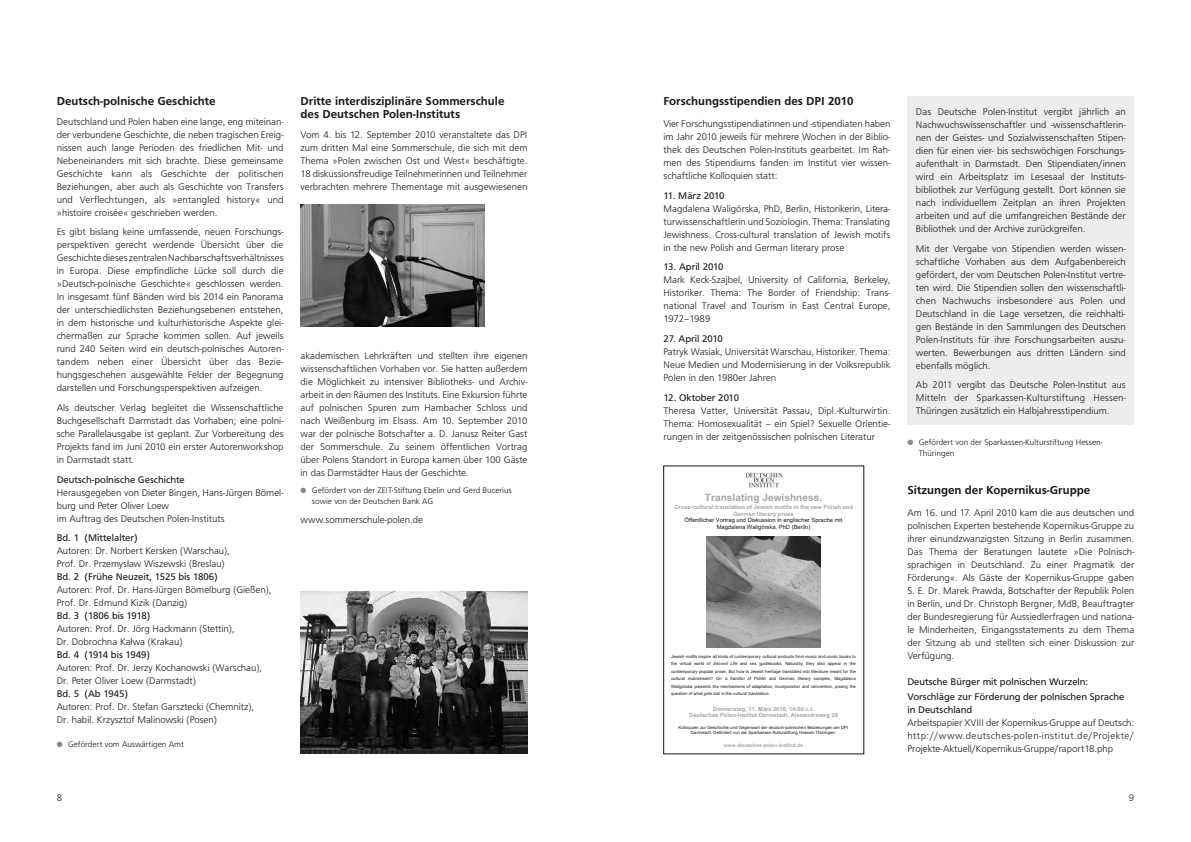
<style>
.page{position:relative;width:1191px;height:842px;background:#fff}
.page>*{position:absolute;margin:0;border:0;box-sizing:border-box;transform-origin:0 0}
.t1{font:500 12px/13px "F015 TCE";color:#1a171c}
.t2{font:700 10.1px "Arial";color:#a5a6a8}
.t3{font:300 10px/13px "F015 TCE";color:#1a171c;text-align:justify}
.t4{font:10px/15px "F015 TCE";color:#1a171c}
.t5{font:300 8.5px/11px "F015 TCE";color:#1a171c}
.t6{font:700 5.8px/6.6px "Arial";color:#a5a6a8;text-align:center}
.t7{font:5.8px/6.6px "Arial";color:#1a171c;text-align:center}
.t8{font:700 5.1px "Arial";color:#a5a6a8}
.t9{font:4.3px/7.5px "Arial";color:#1a171c;text-align:justify}
.s1{color:#87888a}
.s2{font-style:italic}
</style>
<div class="page">
<img style="left:300px;top:204px;width:184px;height:123px">
<img style="left:300px;top:592px;width:227px;height:162px">
<div style="left:907px;top:96px;width:227px;height:329px;background:#eceded"></div>
<img style="left:745px;top:472px;width:38px;height:16px">
<img style="left:706px;top:537px;width:114px;height:110px">
<p class="t1" style="left:57px;top:95px;width:160px">Deutsch-polnische Geschichte</p>
<p class="t3" style="left:57px;top:115px;width:228px">Deutschland und Polen haben eine lange, eng miteinan&shy;der verbundene Geschichte, die neben tragischen Ereig&shy;nissen auch lange Perioden des friedlichen Mit- und Nebeneinanders mit sich brachte. Diese gemeinsame Geschichte kann als Geschichte der politischen Beziehungen, aber auch als Geschichte von Transfers und Verflechtungen, als »entangled history« und »histoire croisée« geschrieben werden.</p>
<p class="t3" style="left:57px;top:226px;width:228px">Es gibt bislang keine umfassende, neuen Forschungs&shy;perspektiven gerecht werdende Übersicht über die Geschichte dieses zentralen Nachbarschaftsverhältnisses in Europa. Diese empfindliche Lücke soll durch die »Deutsch-polnische Geschichte« geschlossen werden.<br>In insgesamt fünf Bänden wird bis 2014 ein Panorama der unterschiedlichsten Beziehungsebenen entstehen, in dem historische und kulturhistorische Aspekte glei&shy;chermaßen zur Sprache kommen sollen. Auf jeweils rund 240 Seiten wird ein deutsch-polnisches Autoren&shy;tandem neben einer Übersicht über das Bezie&shy;hungsgeschehen ausgewählte Felder der Begegnung darstellen und Forschungsperspektiven aufzeigen.</p>
<p class="t3" style="left:57px;top:401px;width:228px">Als deutscher Verlag begleitet die Wissenschaftliche Buchgesellschaft Darmstadt das Vorhaben; eine polni&shy;sche Parallelausgabe ist geplant. Zur Vorbereitung des Projekts fand im Juni 2010 ein erster Autorenworkshop in Darmstadt statt.</p>
<p class="t4" style="left:57px;top:472px;width:130px">Deutsch-polnische Geschichte</p>
<p class="t3" style="left:57px;top:486px;width:228px;text-align:left">Herausgegeben von Dieter Bingen, Hans-Jürgen Bömel&shy;burg und Peter Oliver Loew<br>im Auftrag des Deutschen Polen-Instituts</p>
<p class="t4" style="left:57px;top:530px;width:82px">Bd. 1 (Mittelalter)</p>
<p class="t3" style="left:57px;top:544px;width:175px">Autoren: Dr. Norbert Kersken (Warschau),<br>Prof. Dr. Przemysław Wiszewski (Breslau)</p>
<p class="t4" style="left:57px;top:569px;width:163px">Bd. 2 (Frühe Neuzeit, 1525 bis 1806)</p>
<p class="t3" style="left:57px;top:583px;width:216px">Autoren: Prof. Dr. Hans-Jürgen Bömelburg (Gießen),<br>Prof. Dr. Edmund Kizik (Danzig)</p>
<p class="t4" style="left:57px;top:608px;width:95px">Bd. 3 (1806 bis 1918)</p>
<p class="t3" style="left:57px;top:622px;width:179px">Autoren: Prof. Dr. Jörg Hackmann (Stettin),<br>Dr. Dobrochna Kałwa (Krakau)</p>
<p class="t4" style="left:57px;top:647px;width:95px">Bd. 4 (1914 bis 1949)</p>
<p class="t3" style="left:57px;top:661px;width:207px">Autoren: Prof. Dr. Jerzy Kochanowski (Warschau),<br>Dr. Peter Oliver Loew (Darmstadt)</p>
<p class="t4" style="left:57px;top:686px;width:73px">Bd. 5 (Ab 1945)</p>
<p class="t3" style="left:57px;top:700px;width:199px">Autoren: Prof. Dr. Stefan Garsztecki (Chemnitz),<br>Dr. habil. Krzysztof Malinowski (Posen)</p>
<p class="t5" style="left:57px;top:739px;width:129px"><span class="s1">●</span> Gefördert vom Auswärtigen Amt</p>
<p class="t1" style="left:300px;top:95px;width:205px">Dritte interdisziplinäre Sommerschule des Deutschen Polen-Instituts</p>
<p class="t3" style="left:300px;top:128px;width:228px">Vom 4. bis 12. September 2010 veranstaltete das DPI zum dritten Mal eine Sommerschule, die sich mit dem Thema »Polen zwischen Ost und West« beschäftigte.<br>18 diskussionsfreudige Teilnehmerinnen und Teilnehmer verbrachten mehrere Thementage mit ausgewiesenen</p>
<p class="t3" style="left:300px;top:349px;width:228px">akademischen Lehrkräften und stellten ihre eigenen wissenschaftlichen Vorhaben vor. Sie hatten außerdem die Möglichkeit zu intensiver Bibliotheks- und Archiv&shy;arbeit in den Räumen des Instituts. Eine Exkursion führte auf polnischen Spuren zum Hambacher Schloss und nach Weißenburg im Elsass. Am 10. September 2010 war der polnische Botschafter a. D. Janusz Reiter Gast der Sommerschule. Zu seinem öffentlichen Vortrag über Polens Standort in Europa kamen über 100 Gäste in das Darmstädter Haus der Geschichte.</p>
<p class="t5" style="left:312px;top:485px;width:201px;text-indent:-11px"><span class="s1">●</span> Gefördert von der ZEIT-Stiftung Ebelin und Gerd Bucerius sowie von der Deutschen Bank AG</p>
<p class="t3" style="left:300px;top:514px;width:124px">www.sommerschule-polen.de</p>
<p class="t1" style="left:663px;top:95px;width:191px">Forschungsstipendien des DPI 2010</p>
<p class="t3" style="left:663px;top:118px;width:228px">Vier Forschungsstipendiatinnen und -stipendiaten haben im Jahr 2010 jeweils für mehrere Wochen in der Biblio&shy;thek des Deutschen Polen-Instituts gearbeitet. Im Rah&shy;men des Stipendiums fanden im Institut vier wissen&shy;schaftliche Kolloquien statt:</p>
<p class="t4" style="left:663px;top:188px;width:63px">11. März 2010</p>
<p class="t3" style="left:663px;top:202px;width:228px">Magdalena Waligórska, PhD, Berlin, Historikerin, Litera&shy;turwissenschaftlerin und Soziologin. Thema: Translating Jewishness. Cross-cultural translation of Jewish motifs in the new Polish and German literary prose</p>
<p class="t4" style="left:663px;top:260px;width:61px">13. April 2010</p>
<p class="t3" style="left:663px;top:274px;width:228px">Mark Keck-Szajbel, University of California, Berkeley, Historiker. Thema: The Border of Friendship: Trans&shy;national Travel and Tourism in East Central Europe, 1972–1989</p>
<p class="t4" style="left:663px;top:331px;width:61px">27. April 2010</p>
<p class="t3" style="left:663px;top:345px;width:228px">Patryk Wasiak, Universität Warschau, Historiker. Thema:<br>Neue Medien und Modernisierung in der Volksrepublik Polen in den 1980er Jahren</p>
<p class="t4" style="left:663px;top:390px;width:77px">12. Oktober 2010</p>
<p class="t3" style="left:663px;top:404px;width:228px">Theresa Vatter, Universität Passau, Dipl.-Kulturwirtin.<br>Thema: Homosexualität – ein Spiel? Sexuelle Orientie&shy;rungen in der zeitgenössischen polnischen Literatur</p>
<p class="t2" style="left:705px;top:492px;width:119px">Translating Jewishness.</p>
<p class="t6" style="left:674px;top:504px;width:180px">Cross-cultural translation of Jewish motifs in the new Polish and<br>German literary prose</p>
<p class="t7" style="left:684px;top:517px;width:159px">Öffentlicher Vortrag und Diskussion in englischer Sprache mit<br>Magdalena Waligórska, PhD (Berlin)</p>
<p class="t9" style="left:671px;top:652px;width:186px">Jewish motifs inspire all kinds of contemporary cultural products from music and comic books to the virtual world of <span class="s2">Second Life</span> and sex guidebooks. Naturally, they also appear in the contemporary popular prose. But how is Jewish heritage translated into literature meant for the cultural mainstream? On a handful of Polish and German literary samples, Magdalena Waligórska presents the mechanisms of adaptation, incorporation and reinvention, posing the question of what gets lost in the cultural translation.</p>
<p class="t6" style="left:689px;top:705px;width:150px">Donnerstag, 11. März 2010, 14:00 c.t.<br>Deutsches Polen-Institut Darmstadt, Alexandraweg 28</p>
<p class="t9" style="left:678px;top:725px;width:171px;line-height:5px;text-align:center">Kolloquien zur Geschichte und Gegenwart der deutsch-polnischen Beziehungen am DPI<br>Darmstadt. Gefördert von der Sparkassen Kulturstiftung Hessen-Thüringen.</p>
<p class="t8" style="left:724px;top:742px;width:81px">www.deutsches-polen-institut.de</p>
<p class="t3" style="left:916px;top:105px;width:211px">Das Deutsche Polen-Institut vergibt jährlich an Nachwuchswissenschaftler und -wissenschaftlerin&shy;nen der Geistes- und Sozialwissenschaften Stipen&shy;dien für einen vier- bis sechswöchigen Forschungs&shy;aufenthalt in Darmstadt. Den Stipendiaten/innen wird ein Arbeitsplatz im Lesesaal der Instituts&shy;bibliothek zur Verfügung gestellt. Dort können sie nach individuellem Zeitplan an ihren Projekten arbeiten und auf die umfangreichen Bestände der Bibliothek und der Archive zurückgreifen.</p>
<p class="t3" style="left:916px;top:242px;width:211px">Mit der Vergabe von Stipendien werden wissen&shy;schaftliche Vorhaben aus dem Aufgabenbereich gefördert, der vom Deutschen Polen-Institut vertre&shy;ten wird. Die Stipendien sollen den wissenschaftli&shy;chen Nachwuchs insbesondere aus Polen und Deutschland in die Lage versetzen, die reichhalti&shy;gen Bestände in den Sammlungen des Deutschen Polen-Instituts für ihre Forschungsarbeiten auszu&shy;werten. Bewerbungen aus dritten Ländern sind ebenfalls möglich.</p>
<p class="t3" style="left:916px;top:379px;width:211px">Ab 2011 vergibt das Deutsche Polen-Institut aus Mitteln der Sparkassen-Kulturstiftung Hessen-Thüringen zusätzlich ein Halbjahresstipendium.</p>
<p class="t5" style="left:918px;top:437px;width:185px;text-indent:-11px"><span class="s1">●</span> Gefördert von der Sparkassen-Kulturstiftung Hessen-<br>Thüringen</p>
<p class="t1" style="left:907px;top:483px;width:184px">Sitzungen der Kopernikus-Gruppe</p>
<p class="t3" style="left:907px;top:506px;width:228px">Am 16. und 17. April 2010 kam die aus deutschen und polnischen Experten bestehende Kopernikus-Gruppe zu ihrer einundzwanzigsten Sitzung in Berlin zusammen.<br>Das Thema der Beratungen lautete »Die Polnisch&shy;sprachigen in Deutschland. Zu einer Pragmatik der Förderung«. Als Gäste der Kopernikus-Gruppe gaben S. E. Dr. Marek Prawda, Botschafter der Republik Polen in Berlin, und Dr. Christoph Bergner, MdB, Beauftragter der Bundesregierung für Aussiedlerfragen und nationa&shy;le Minderheiten, Eingangsstatements zu dem Thema der Sitzung ab und stellten sich einer Diskussion zur Verfügung.</p>
<p class="t4" style="left:907px;top:674px;width:218px">Deutsche Bürger mit polnischen Wurzeln:<br>Vorschläge zur Förderung der polnischen Sprache</p>
<p class="t4" style="left:907px;top:702px;width:66px">in Deutschland</p>
<p class="t3" style="left:907px;top:716px;width:228px">Arbeitspapier XVIII der Kopernikus-Gruppe auf Deutsch: http://www.deutsches-polen-institut.de/Projekte/ Projekte-Aktuell/Kopernikus-Gruppe/raport18.php</p>
<p class="t3" style="left:57px;top:791px;width:7px">8</p>
<p class="t3" style="left:1128px;top:791px;width:7px">9</p>
</div>
